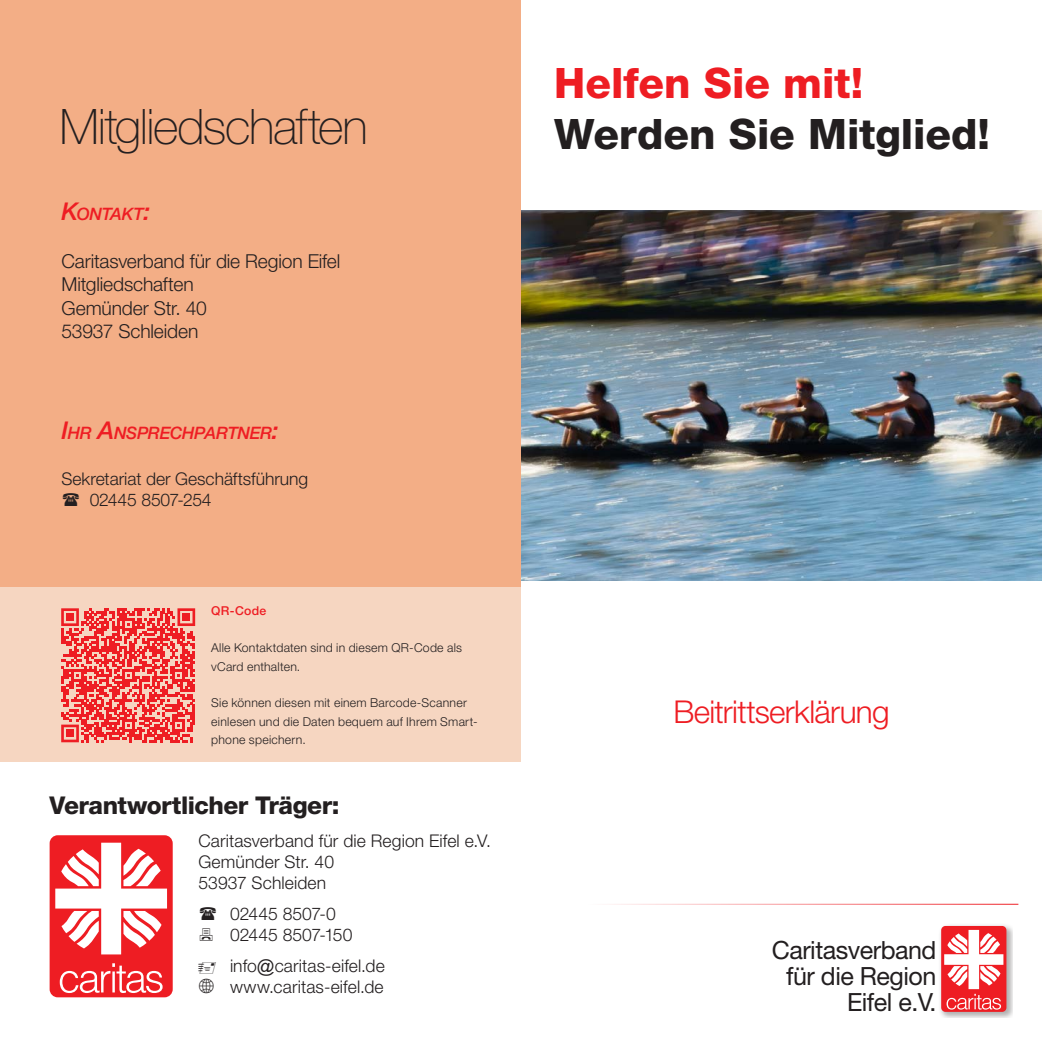
<style>
.page{position:relative;width:1042px;height:1042px;background:#fff}
.page>*{position:absolute;margin:0;border:0;box-sizing:border-box;transform-origin:0 0}
.t1{font:100 49px "Helvetica Neue LT Std";letter-spacing:-.03em;color:#231f20}
.t2{font:800 42px "Helvetica Neue LT Std";letter-spacing:-.005em;color:#231f20}
.t3{font:800 42px "Helvetica Neue LT Std";letter-spacing:-.005em;color:#ee1d23}
.t4{font:300 31.5px "Helvetica Neue LT Std";letter-spacing:-.02em;color:#ee1d23}
.t5{font:25.03px/25.9px "Helvetica Neue LT Std";letter-spacing:-.02em;color:#231f20;text-align:right}
.t6{font:800 24.5px "Helvetica Neue LT Std";letter-spacing:-.02em;color:#231f20}
.t7{font:300 19.25px/23.1px "Helvetica Neue LT Std";letter-spacing:-.01em;color:#231f20}
.t8{font:300 17.5px/21px "Helvetica Neue LT Std";letter-spacing:.005em;color:#231f20}
.t9{font:italic 500 17.15px "Helvetica Neue LT Std";letter-spacing:-.02em;color:#ee1d23}
.t10{font:300 12.25px/18.4px "Helvetica Neue LT Std";letter-spacing:.02em;color:#231f20}
.t11{font:500 12.25px "Helvetica Neue LT Std";letter-spacing:.02em;color:#ee1d23}
.s1{font-size:24.5px}
.s2{font-family:"Arial";font-weight:400}
</style>
<div class="page">
<img style="left:521px;top:211px;width:521px;height:370px">
<div style="left:0;top:0;width:521px;height:587px;background:#f3ae86"></div>
<hr style="left:584px;top:904px;width:434px;height:1px;background:#ee1d23">
<div style="left:938px;top:922px;width:75px;height:96px;background:#231f20;opacity:.35"></div>
<div style="left:941px;top:926px;width:65px;height:86px;background:#ee1d23;border-radius:4px"></div>
<svg style="left:944px;top:930px;width:59px;height:79px"></svg>
<div style="left:0;top:587px;width:521px;height:175px;background:#f6d6c1"></div>
<svg style="left:61px;top:608px;width:134px;height:134px"></svg>
<div style="left:66px;top:613px;width:8px;height:8px;background:#ee1d23"></div>
<div style="left:182px;top:613px;width:8px;height:8px;background:#ee1d23"></div>
<div style="left:66px;top:729px;width:8px;height:8px;background:#ee1d23"></div>
<div style="left:50px;top:835px;width:123px;height:162px;background:#ee1d23;border-radius:8px"></div>
<svg style="left:60px;top:963px;width:103px;height:30px"></svg>
<svg style="left:55px;top:842px;width:112px;height:112px"></svg>
<h1 class="t1" style="left:60px;top:98px;width:310px">Mitgliedschaften</h1>
<p class="t9" style="left:62px;top:204px;width:90px"><span class="s1">K</span>ONTAK T<span class="s1">:</span></p>
<p class="t7" style="left:62px;top:249px;width:280px">Caritasverband für die Region Eifel<br>Mitgliedschaften<br>Gemünder Str. 40<br>53937 Schleiden</p>
<p class="t9" style="left:62px;top:423px;width:218px"><span class="s1">I</span>HR <span class="s1">A</span>NSPRECHPARTNER<span class="s1">:</span></p>
<p class="t8" style="left:90px;top:468px;width:220px;text-indent:-28px">Sekretariat der Geschäftsführung<br>02445 8507-254</p>
<p class="t11" style="left:211px;top:604px;width:56px">QR-Code</p>
<p class="t10" style="left:211px;top:638px;width:252px">Alle Kontaktdaten sind in diesem QR-Code als vCard enthalten.</p>
<p class="t10" style="left:211px;top:693px;width:268px">Sie können diesen mit einem Barcode-Scanner einlesen und die Daten bequem auf Ihrem Smart&shy;phone speichern.</p>
<h3 class="t6" style="left:50px;top:790px;width:291px">Verantwortlicher Träger:</h3>
<p class="t8" style="left:198px;top:830px;width:294px">Caritasverband für die Region Eifel e.V.<br>Gemünder Str. 40<br>53937 Schleiden</p>
<p class="t8" style="left:230px;top:903px;width:124px">02445 8507-0<br>02445 8507-150</p>
<p class="t8" style="left:230px;top:955px;width:156px">info<span class="s2">@</span>caritas-eifel.de www.caritas-eifel.de</p>
<h2 class="t3" style="left:554px;top:58px;width:310px">Helfen Sie mit!</h2>
<h2 class="t2" style="left:554px;top:109px;width:437px">Werden Sie Mitglied!</h2>
<h3 class="t4" style="left:673px;top:692px;width:217px">Beitrittserklärung</h3>
<h3 class="t5" style="left:772px;top:937px;width:166px">Caritasverband für die Region<br>Eifel e.V.</h3>
</div>
